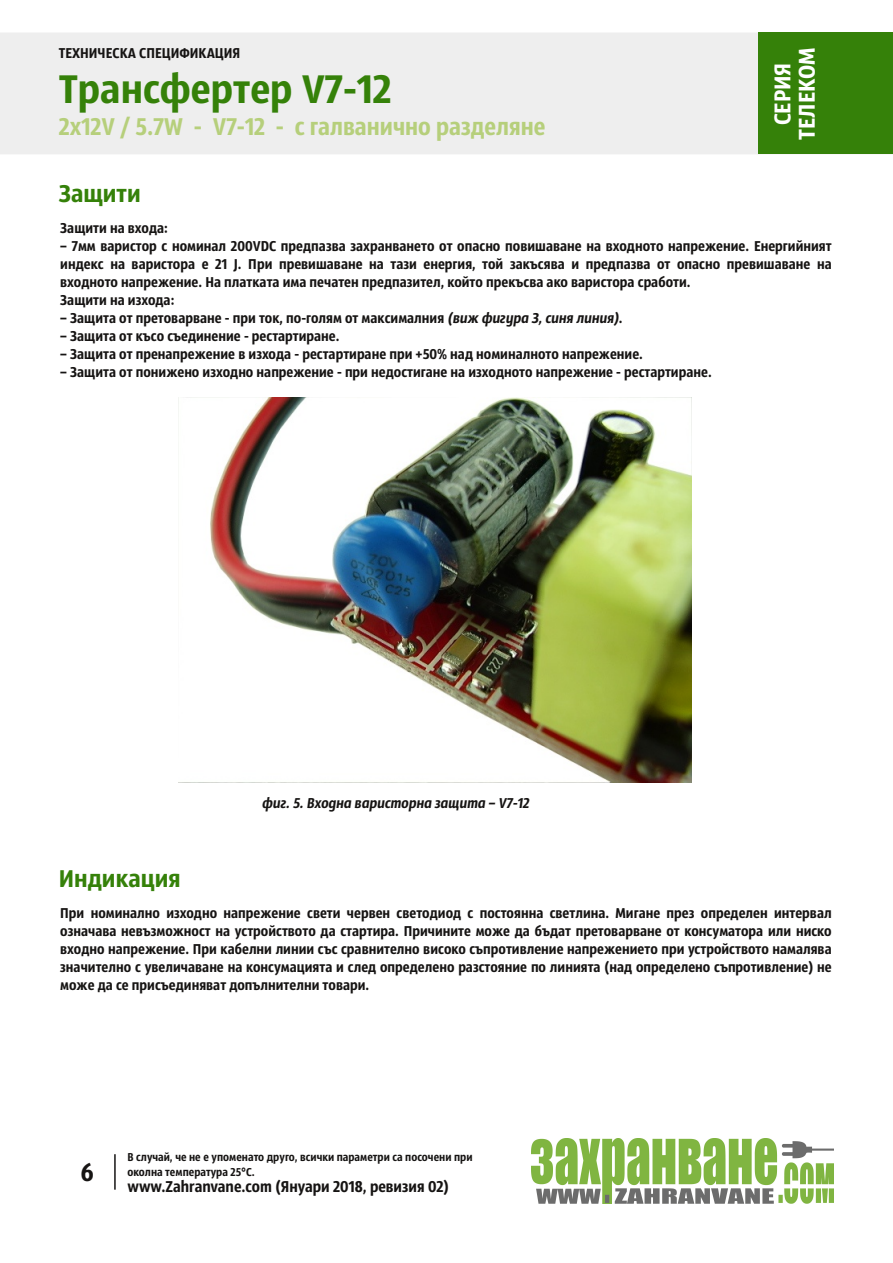
<style>
.page{position:relative;width:893px;height:1263px;background:#fff}
.page>*{position:absolute;margin:0;border:0;box-sizing:border-box;transform-origin:0 0}
.t1{font:42px "Sansus Webissimo";color:#358109;scale:1.04 1}
.t2{font:27px "Sansus Webissimo";color:#161413}
.t3{font:25.5px "Sansus Webissimo";color:#b6cf7b}
.t4{font:25.5px "Sansus Webissimo";color:#358109;scale:1.04 1}
.t5{font:24px/24px "Sansus Webissimo";color:#fff;text-align:center;scale:1.04 1}
.t6{font:16.5px "Sansus Webissimo";color:#161413}
.t7{font:15px/18px "Sansus Webissimo";letter-spacing:.005em;color:#161413}
.t8{font:italic 15px "Sansus Webissimo";color:#161413}
.t9{font:12px/15px "Sansus Webissimo";letter-spacing:.005em;color:#161413}
.s1{font-style:italic}
</style>
<div class="page">
<div style="left:1px;top:33px;width:891px;height:121px;background:#eee"></div>
<img style="left:532px;top:1139px;width:301px;height:64px">
<hr style="left:114px;top:1154px;width:2px;height:36px;background:#161413">
<div style="left:758px;top:33px;width:135px;height:121px;background:#358109"></div>
<img style="left:178px;top:398px;width:514px;height:385px">
<p class="t7" style="left:59px;top:45px;width:183px">ТЕХНИЧЕСКА СПЕЦИФИКАЦИЯ</p>
<h1 class="t1" style="left:59px;top:72px;width:321px">Трансфертер V7-12</h1>
<h3 class="t3" style="left:59px;top:116px;width:488px">2x12V / 5.7W - V7-12 - с галванично разделяне</h3>
<h3 class="t5" style="left:773px;top:140px;width:90px;rotate:-90deg">СЕРИЯ<br>ТЕЛЕКОМ</h3>
<h3 class="t4" style="left:59px;top:182px;width:80px">Защити</h3>
<p class="t7" style="left:60px;top:220px;width:109px">Защити на входа:</p>
<p class="t7" style="left:60px;top:238px;width:773px">– 7мм варистор с номинал 200VDC предпазва захранването от опасно повишаване на входното напрежение. Енергийният индекс на варистора е 21 J. При превишаване на тази енергия, той закъсява и предпазва от опасно превишаване на входното напрежение. На платката има печатен предпазител, който прекъсва ако варистора сработи.<br>Защити на изхода:</p>
<p class="t7" style="left:60px;top:310px;width:564px">– Защита от претоварване - при ток, по-голям от максималния <span class="s1">(виж фигура 3, синя линия)</span>.</p>
<p class="t7" style="left:60px;top:328px;width:281px">– Защита от късо съединение - рестартиране.</p>
<p class="t7" style="left:60px;top:346px;width:584px">– Защита от пренапрежение в изхода - рестартиране при +50% над номиналното напрежение.</p>
<p class="t7" style="left:60px;top:364px;width:653px">– Защита от понижено изходно напрежение - при недостигане на изходното напрежение - рестартиране.</p>
<p class="t8" style="left:262px;top:796px;width:269px">фиг. 5. Входна варисторна защита – V7-12</p>
<h3 class="t4" style="left:59px;top:868px;width:119px">Индикация</h3>
<p class="t7" style="left:60px;top:905px;width:773px;text-align:justify">При номинално изходно напрежение свети червен светодиод с постоянна светлина. Мигане през определен интервал означава невъзможност на устройството да стартира. Причините може да бъдат претоварване от консуматора или ниско входно напрежение. При кабелни линии със сравнително високо съпротивление напрежението при устройството намалява значително с увеличаване на консумацията и след определено разстояние по линията (над определено съпротивление) не може да се присъединяват допълнителни товари.</p>
<h2 class="t2" style="left:81px;top:1161px;width:14px">6</h2>
<p class="t9" style="left:128px;top:1151px;width:347px">В случай, че не е упоменато друго, всички параметри са посочени при околна температура 25°C.</p>
<p class="t6" style="left:128px;top:1179px;width:323px">www.Zahranvane.com (Януари 2018, ревизия 02)</p>
</div>
